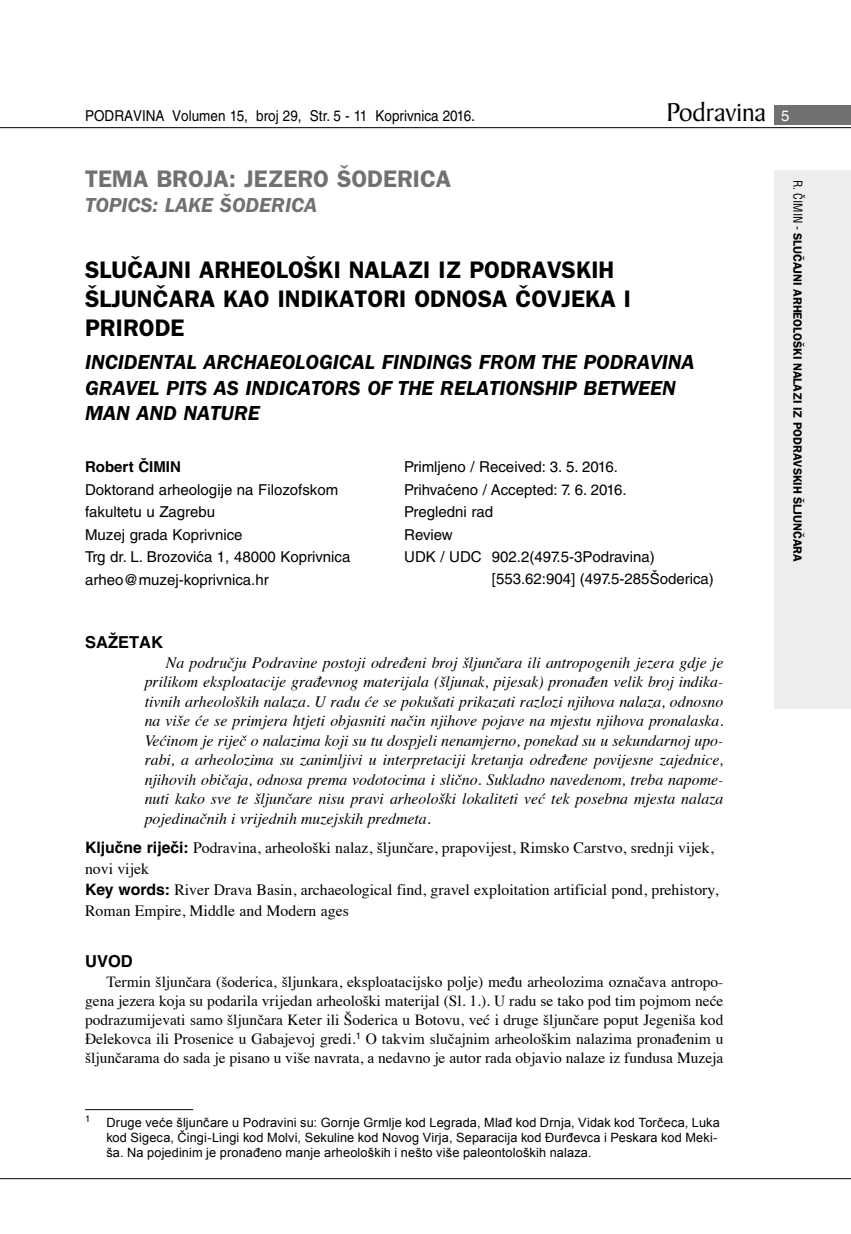
<style>
.page{position:relative;width:851px;height:1234px;background:#fff}
.page>*{position:absolute;margin:0;border:0;box-sizing:border-box;transform-origin:0 0}
.t1{font:27.6px "Baker Signet BT";color:#000}
.t2{font:600 24px/28.8px "ITC Franklin Gothic Skin 29";color:#000}
.t3{font:600 24px "ITC Franklin Gothic Skin 29";color:#707172}
.t4{font:italic 600 21px/25.2px "ITC Franklin Gothic Skin 29";color:#000}
.t5{font:italic 600 21px "ITC Franklin Gothic Skin 29";color:#707172}
.t6{font:700 16.5px "Helvetica LT Skin 29";color:#000}
.t7{font:italic 15.75px/19.5px "Times";color:#000;text-align:justify}
.t8{font:15.75px/21px "Times";color:#000}
.t9{font:15.45px/19.2px "Times";color:#000;text-align:justify}
.t10{font:15px/22.5px "Helvetica LT Skin 29";color:#000}
.t11{font:15px "Helvetica LT Skin 29";color:#000;scale:.9 1}
.t12{font:700 15px "Helvetica LT Skin 29";color:#000}
.t13{font:12.75px/15.3px "Arial";letter-spacing:.01em;color:#000}
.t14{font:600 12px "ITC Franklin Gothic Skin 29";letter-spacing:-.005em;color:#000}
.t15{font:9.45px "Helvetica LT Skin 29";color:#000}
.s1{font-family:"Helvetica LT Skin 29";font-size:15px;color:#fff}
.s2{font-family:"Helvetica LT Skin 29";font-weight:700}
.s3{font-family:"Helvetica LT Skin 29";font-weight:400;font-stretch:condensed}
</style>
<div class="page">
<div style="left:774px;top:170px;width:76px;height:538px;background:#eceded"></div>
<div style="left:774px;top:105px;width:76px;height:19px;background:#707172"></div>
<hr style="left:0;top:127px;width:850px;height:1px;background:#000">
<hr style="left:0;top:1177px;width:850px;height:1px;background:#000">
<hr style="left:85px;top:1109px;width:108px;height:1px;background:#000">
<p class="t11" style="left:85px;top:107px;width:435px">PODRAVINA Volumen 15, broj 29, Str. 5 - 11 Koprivnica 2016.</p>
<h1 class="t1" style="left:666px;top:95px;width:125px">Podravina <span class="s1">5</span></h1>
<h2 class="t3" style="left:85px;top:164px;width:367px">TEMA BROJA: JEZERO ŠODERICA</h2>
<h3 class="t5" style="left:85px;top:193px;width:233px">TOPICS: LAKE ŠODERICA</h3>
<h2 class="t2" style="left:85px;top:255px;width:547px">SLUČAJNI ARHEOLOŠKI NALAZI IZ PODRAVSKIH<br>ŠLJUNČARA KAO INDIKATORI ODNOSA ČOVJEKA I<br>PRIRODE</h2>
<h3 class="t4" style="left:85px;top:350px;width:610px">INCIDENTAL ARCHAEOLOGICAL FINDINGS FROM THE PODRAVINA<br>GRAVEL PITS AS INDICATORS OF THE RELATIONSHIP BETWEEN<br>MAN AND NATURE</h3>
<p class="t12" style="left:85px;top:457px;width:97px">Robert ČIMIN</p>
<p class="t10" style="left:404px;top:455px;width:215px">Primljeno / Received: 3. 5. 2016.</p>
<p class="t10" style="left:85px;top:478px;width:255px">Doktorand arheologije na Filozofskom</p>
<p class="t10" style="left:404px;top:478px;width:224px">Prihvaćeno / Accepted: 7. 6. 2016.</p>
<p class="t10" style="left:85px;top:500px;width:131px">fakultetu u Zagrebu</p>
<p class="t10" style="left:404px;top:500px;width:90px">Pregledni rad</p>
<p class="t10" style="left:85px;top:523px;width:159px">Muzej grada Koprivnice</p>
<p class="t10" style="left:404px;top:523px;width:50px">Review</p>
<p class="t10" style="left:85px;top:545px;width:267px">Trg dr. L. Brozovića 1, 48000 Koprivnica</p>
<p class="t10" style="left:404px;top:545px;width:79px">UDK / UDC</p>
<p class="t10" style="left:85px;top:568px;width:185px">arheo@muzej-koprivnica.hr</p>
<p class="t10" style="left:492px;top:545px;width:223px">902.2(497.5-3Podravina) [553.62:904] (497.5-285Šoderica)</p>
<p class="t6" style="left:85px;top:632px;width:79px">SAŽETAK</p>
<p class="t7" style="left:145px;top:651px;width:580px;text-indent:21px">Na području Podravine postoji određeni broj šljunčara ili antropogenih jezera gdje je prilikom eksploatacije građevnog materijala (šljunak, pijesak) pronađen velik broj indika&shy;tivnih arheoloških nalaza. U radu će se pokušati prikazati razlozi njihova nalaza, odnosno na više će se primjera htjeti objasniti način njihove pojave na mjestu njihova pronalaska.<br>Većinom je riječ o nalazima koji su tu dospjeli nenamjerno, ponekad su u sekundarnoj upo&shy;rabi, a arheolozima su zanimljivi u interpretaciji kretanja određene povijesne zajednice, njihovih običaja, odnosa prema vodotocima i slično. Sukladno navedenom, treba napome&shy;nuti kako sve te šljunčare nisu pravi arheološki lokaliteti već tek posebna mjesta nalaza pojedinačnih i vrijednih muzejskih predmeta.</p>
<p class="t8" style="left:85px;top:836px;width:634px"><span class="s2">Ključne riječi:</span> Podravina, arheološki nalaz, šljunčare, prapovijest, Rimsko Carstvo, srednji vijek, novi vijek<br><span class="s2">Key words:</span> River Drava Basin, archaeological find, gravel exploitation artificial pond, prehistory, Roman Empire, Middle and Modern ages</p>
<p class="t6" style="left:85px;top:951px;width:49px">UVOD</p>
<p class="t9" style="left:85px;top:970px;width:639px;text-indent:21px">Termin šljunčara (šoderica, šljunkara, eksploatacijsko polje) među arheolozima označava antropo&shy;gena jezera koja su podarila vrijedan arheološki materijal (Sl. 1.). U radu se tako pod tim pojmom neće podrazumijevati samo šljunčara Keter ili Šoderica u Botovu, već i druge šljunčare poput Jegeniša kod Đelekovca ili Prosenice u Gabajevoj gredi.<sup>1</sup> O takvim slučajnim arheološkim nalazima pronađenim u šljunčarama do sada je pisano u više navrata, a nedavno je autor rada objavio nalaze iz fundusa Muzeja</p>
<p class="t15" style="left:85px;top:1112px;width:7px">1</p>
<p class="t13" style="left:106px;top:1114px;width:615px">Druge veće šljunčare u Podravini su: Gornje Grmlje kod Legrada, Mlađ kod Drnja, Vidak kod Torčeca, Luka kod Sigeca, Čingi-Lingi kod Molvi, Sekuline kod Novog Virja, Separacija kod Đurđevca i Peskara kod Meki&shy;ša. Na pojedinim je pronađeno manje arheoloških i nešto više paleontoloških nalaza.</p>
<p class="t14" style="left:804px;top:180px;width:383px;rotate:90deg"><span class="s3">R. ČIMIN -</span> SLUČAJNI ARHEOLOŠKI NALAZI IZ PODRAVSKIH ŠLJUNČARA</p>
</div>
